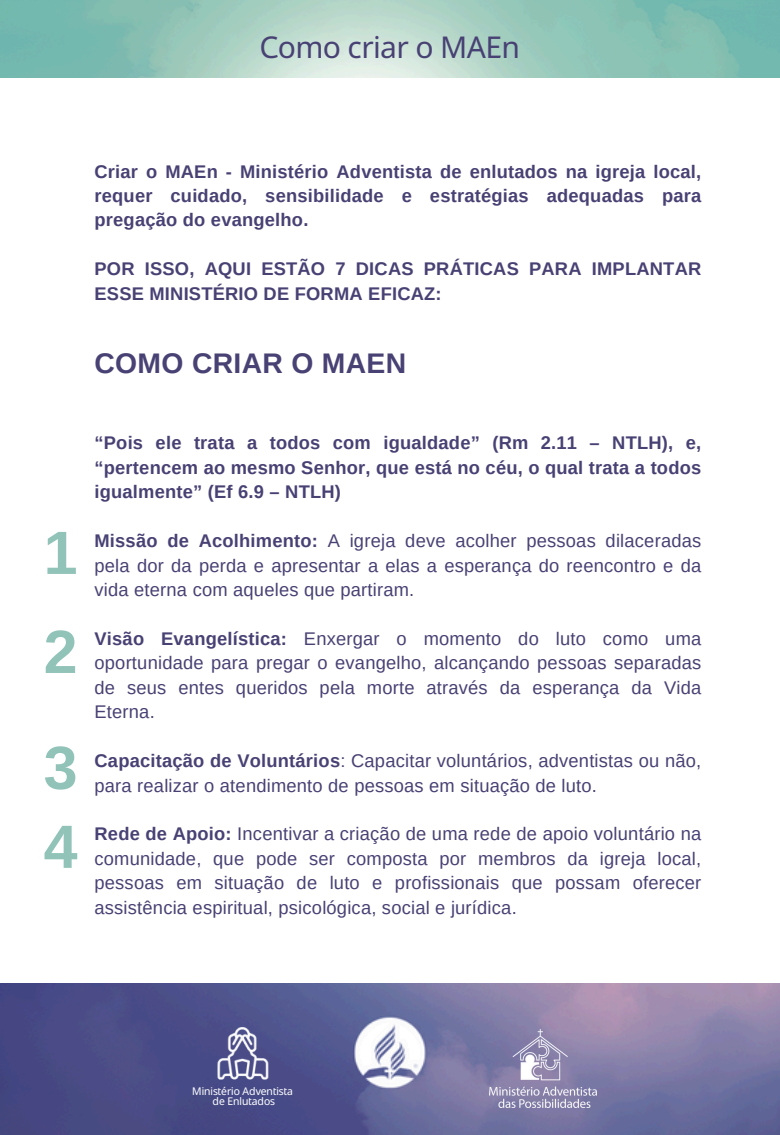
<style>
.page{position:relative;width:780px;height:1135px;background:#fff}
.page>*{position:absolute;margin:0;border:0;box-sizing:border-box;transform-origin:0 0}
.t1{font:700 61px "Arimo";color:#91c3b8}
.t2{font:30px "Advent Sans Logo";color:#484174}
.t3{font:700 28.25px "Arimo";letter-spacing:.01em;color:#484174}
.t4{font:18.25px/24.5px "Arimo";letter-spacing:.01em;color:#484174;text-align:justify}
.t5{font:700 18.25px/24.5px "Arimo";letter-spacing:.01em;color:#484174;text-align:justify}
.t6{font:10.5px "Advent Sans Logo";color:#fefefe}
.s1{font-weight:700}
</style>
<div class="page">
<img style="left:0;top:983px;width:780px;height:151px">
<img style="left:192px;top:1024px;width:92px;height:83px">
<img style="left:489px;top:1029px;width:107px;height:78px">
<p class="t2" style="left:260px;top:26px;width:262px">Como criar o MAEn</p>
<p class="t5" style="left:95px;top:159px;width:608px">Criar o MAEn - Ministério Adventista de enlutados na igreja local, requer cuidado, sensibilidade e estratégias adequadas para pregação do evangelho.</p>
<h4 class="t5" style="left:95px;top:257px;width:608px">POR ISSO, AQUI ESTÃO 7 DICAS PRÁTICAS PARA IMPLANTAR<br>ESSE MINISTÉRIO DE FORMA EFICAZ:</h4>
<h3 class="t3" style="left:95px;top:347px;width:313px">COMO CRIAR O MAEN</h3>
<h5 class="t1" style="left:44px;top:518px;width:35px">1</h5>
<p class="t1" style="left:44px;top:617px;width:35px">2</p>
<p class="t1" style="left:44px;top:733px;width:35px">3</p>
<p class="t1" style="left:44px;top:812px;width:35px">4</p>
<h1 class="t5" style="left:95px;top:431px;width:608px">“Pois ele trata a todos com igualdade” (Rm 2.11 – NTLH), e, “pertencem ao mesmo Senhor, que está no céu, o qual trata a todos igualmente” (Ef 6.9 – NTLH)</h1>
<h4 class="t4" style="left:95px;top:528px;width:608px"><span class="s1">Missão de Acolhimento:</span> A igreja deve acolher pessoas dilaceradas pela dor da perda e apresentar a elas a esperança do reencontro e da vida eterna com aqueles que partiram.</h4>
<h5 class="t4" style="left:95px;top:626px;width:608px"><span class="s1">Visão Evangelística:</span> Enxergar o momento do luto como uma oportunidade para pregar o evangelho, alcançando pessoas separadas de seus entes queridos pela morte através da esperança da Vida Eterna.</h5>
<h5 class="t4" style="left:95px;top:748px;width:608px"><span class="s1">Capacitação de Voluntários</span>: Capacitar voluntários, adventistas ou não, para realizar o atendimento de pessoas em situação de luto.</h5>
<h5 class="t4" style="left:95px;top:821px;width:608px"><span class="s1">Rede de Apoio:</span> Incentivar a criação de uma rede de apoio voluntário na comunidade, que pode ser composta por membros da igreja local, pessoas em situação de luto e profissionais que possam oferecer assistência espiritual, psicológica, social e jurídica.</h5>
<p class="t6" style="left:192px;top:1083px;width:102px">Ministério Adventista</p>
<p class="t6" style="left:213px;top:1094px;width:64px">de Enlutados</p>
</div>
